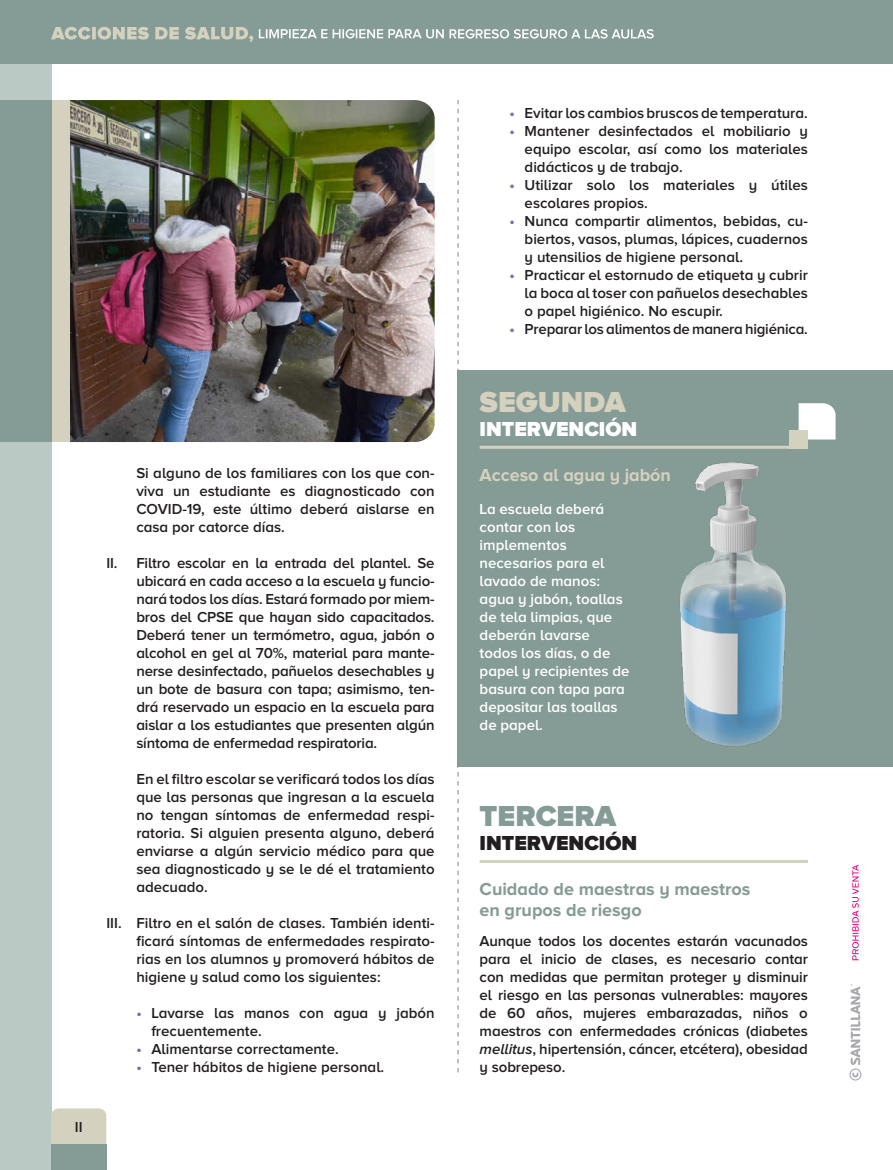
<style>
.page{position:relative;width:893px;height:1170px;background:#fff}
.page>*{position:absolute;margin:0;border:0;box-sizing:border-box;transform-origin:0 0}
.TEXTO_-_General{font:900 30px "Proxima Nova A";color:#859b95}
.TEXTO_-_General-2{font:900 30px "Proxima Nova A";color:#d5d1bf}
.TEXTO_-_General-3{font:900 21px "Proxima Nova A";color:#231f20}
.TEXTO_-_General-4{font:900 21px "Proxima Nova A";color:#fff}
.TEXTO_-_General-5{font:700 18px/21px "Proxima Nova A";color:#859b95}
.TEXTO_-_General-6{font:700 18px "Proxima Nova A";letter-spacing:-.005em;color:#d5d1bf}
.INCISO_01{font:600 15px/18px "Proxima Nova A";color:#231f20;text-align:justify}
.TEXTO_-_General-7{font:600 15px/18px "Proxima Nova A";letter-spacing:-.005em;color:#231f20;text-align:justify}
.TEXTO_-_General-8{font:600 15px/18px "Proxima Nova A";color:#fff}
.s1{font-weight:700;color:#7070b4}
.s2{font-style:italic}
</style>
<div class="page">
<div style="left:0;top:0;width:51px;height:1169px;background:#bbc9c5"></div>
<div style="left:51px;top:1108px;width:55px;height:36px;background:#d5d1bf"></div>
<div style="left:51px;top:1144px;width:55px;height:25px;background:#859b95"></div>
<svg style="left:457px;top:100px;width:2px;height:972px"></svg>
<div style="left:0;top:0;width:893px;height:64px;background:#859b95"></div>
<svg style="left:259px;top:29px;width:395px;height:10px"></svg>
<svg style="left:51px;top:27px;width:202px;height:15px"></svg>
<div style="left:457px;top:370px;width:436px;height:396px;background:#859b95"></div>
<hr style="left:480px;top:860px;width:328px;height:3px;background:#d5d1bf">
<hr style="left:480px;top:445px;width:328px;height:3px;background:#d5d1bf">
<svg style="left:799px;top:403px;width:37px;height:36px"></svg>
<div style="left:789px;top:430px;width:19px;height:18px;background:#d5d1bf"></div>
<img style="left:680px;top:462px;width:106px;height:285px">
<img style="left:69px;top:100px;width:366px;height:342px">
<div style="left:51px;top:100px;width:18px;height:342px;background:#d5d1bf"></div>
<div style="left:0;top:100px;width:51px;height:342px;background:#859b95"></div>
<svg style="left:849px;top:984px;width:12px;height:96px"></svg>
<svg style="left:852px;top:864px;width:7px;height:96px"></svg>
<p class="INCISO_01" style="left:75px;top:1117px;width:9px">II</p>
<p class="INCISO_01" style="left:136px;top:464px;width:300px">Si alguno de los familiares con los que con&shy;viva un estudiante es diagnosticado con COVID-19, este último deberá aislarse en casa por catorce días.</p>
<p class="INCISO_01" style="left:136px;top:554px;width:300px;text-indent:-30px">II. Filtro escolar en la entrada del plantel. Se ubicará en cada acceso a la escuela y funcio&shy;nará todos los días. Estará formado por miem&shy;bros del CPSE que hayan sido capacitados.<br>Deberá tener un termómetro, agua, jabón o alcohol en gel al 70%, material para mante&shy;nerse desinfectado, pañuelos desechables y un bote de basura con tapa; asimismo, ten&shy;drá reservado un espacio en la escuela para aislar a los estudiantes que presenten algún síntoma de enfermedad respiratoria.</p>
<p class="INCISO_01" style="left:136px;top:770px;width:300px">En el filtro escolar se verificará todos los días que las personas que ingresan a la escuela no tengan síntomas de enfermedad respi&shy;ratoria. Si alguien presenta alguno, deberá enviarse a algún servicio médico para que sea diagnosticado y se le dé el tratamiento adecuado.</p>
<p class="INCISO_01" style="left:136px;top:914px;width:300px;text-indent:-30px">III. Filtro en el salón de clases. También identi&shy;ficará síntomas de enfermedades respirato&shy;rias en los alumnos y promoverá hábitos de higiene y salud como los siguientes:</p>
<p class="INCISO_01" style="left:151px;top:1004px;width:285px;text-indent:-15px"><span class="s1">•</span> Lavarse las manos con agua y jabón frecuentemente.</p>
<p class="INCISO_01" style="left:136px;top:1040px;width:204px"><span class="s1">•</span> Alimentarse correctamente.</p>
<p class="INCISO_01" style="left:136px;top:1058px;width:249px"><span class="s1">•</span> Tener hábitos de higiene personal.</p>
<p class="INCISO_01" style="left:510px;top:104px;width:300px"><span class="s1">•</span> Evitar los cambios bruscos de temperatura.</p>
<p class="INCISO_01" style="left:525px;top:122px;width:285px;text-indent:-15px"><span class="s1">•</span> Mantener desinfectados el mobiliario y equipo escolar, así como los materiales didácticos y de trabajo.</p>
<p class="INCISO_01" style="left:525px;top:176px;width:285px;text-indent:-15px"><span class="s1">•</span> Utilizar solo los materiales y útiles escolares propios.</p>
<p class="INCISO_01" style="left:525px;top:212px;width:285px;text-indent:-15px"><span class="s1">•</span> Nunca compartir alimentos, bebidas, cu&shy;biertos, vasos, plumas, lápices, cuadernos y utensilios de higiene personal.</p>
<p class="INCISO_01" style="left:525px;top:266px;width:285px;text-indent:-15px"><span class="s1">•</span> Practicar el estornudo de etiqueta y cubrir la boca al toser con pañuelos desechables o papel higiénico. No escupir.</p>
<p class="INCISO_01" style="left:510px;top:320px;width:300px"><span class="s1">•</span> Preparar los alimentos de manera higiénica.</p>
<p class="TEXTO_-_General-2" style="left:480px;top:384px;width:148px">SEGUNDA</p>
<p class="TEXTO_-_General-4" style="left:480px;top:416px;width:159px">INTERVENCIÓN</p>
<p class="TEXTO_-_General-6" style="left:480px;top:465px;width:193px">Acceso al agua y jabón</p>
<p class="TEXTO_-_General-8" style="left:480px;top:500px;width:151px">La escuela deberá contar con los implementos necesarios para el lavado de manos: agua y jabón, toallas de tela limpias, que deberán lavarse todos los días, o de papel y recipientes de basura con tapa para depositar las toallas de papel.</p>
<p class="TEXTO_-_General" style="left:480px;top:798px;width:138px">TERCERA</p>
<p class="TEXTO_-_General-3" style="left:480px;top:831px;width:159px">INTERVENCIÓN</p>
<p class="TEXTO_-_General-5" style="left:480px;top:878px;width:272px">Cuidado de maestras y maestros en grupos de riesgo</p>
<p class="TEXTO_-_General-7" style="left:480px;top:932px;width:330px">Aunque todos los docentes estarán vacunados para el inicio de clases, es necesario contar con medidas que permitan proteger y disminuir el riesgo en las personas vulnerables: mayores de 60 años, mujeres embarazadas, niños o maestros con enfermedades crónicas (diabetes <span class="s2">mellitus</span>, hipertensión, cáncer, etcétera), obesidad y sobrepeso.</p>
</div>
